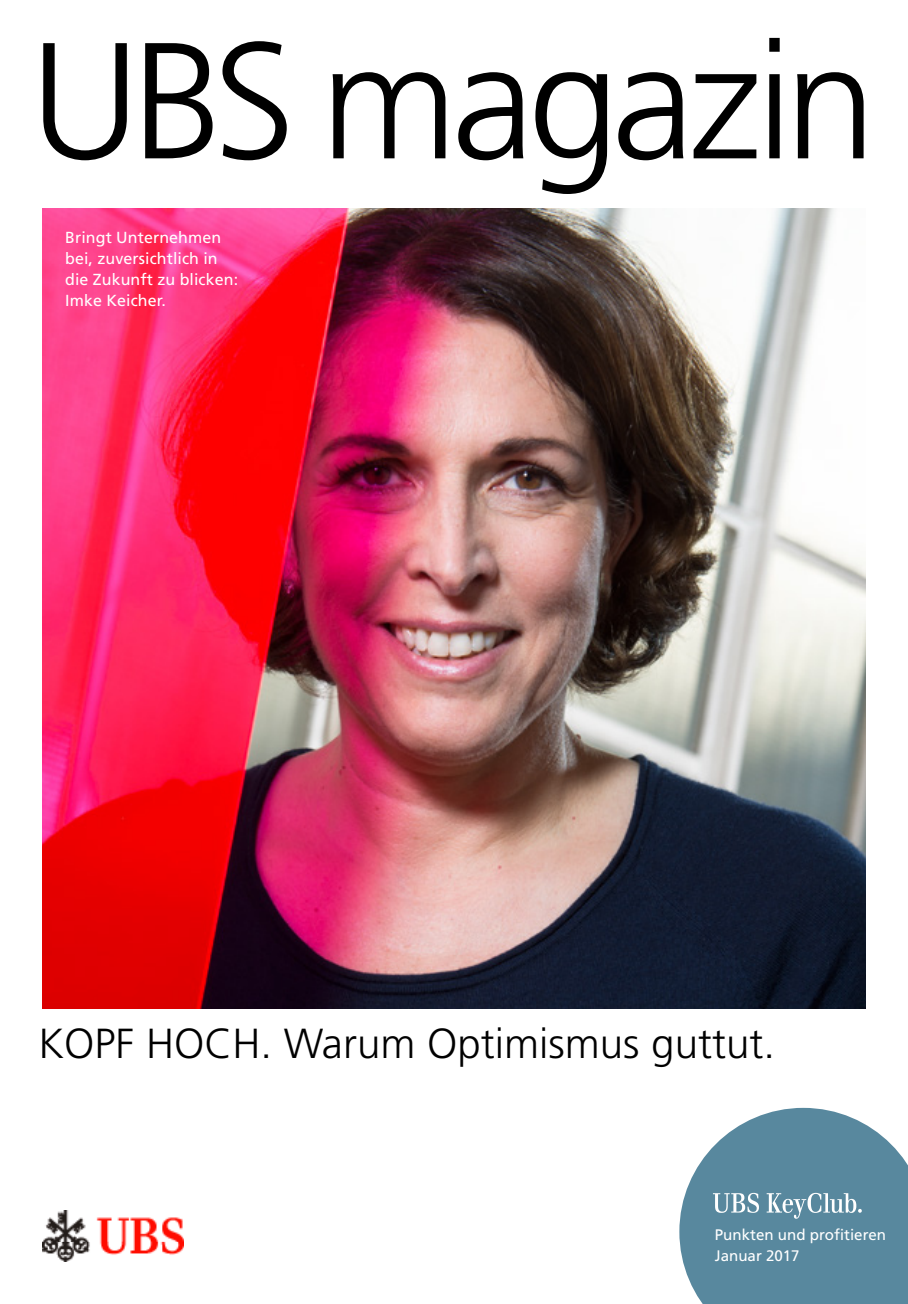
<style>
.page{position:relative;width:908px;height:1304px;background:#fff}
.page>*{position:absolute;margin:0;border:0;box-sizing:border-box;transform-origin:0 0}
.t1{font:300 165px "Frutiger LT Std";letter-spacing:-.045em;color:#000}
.t2{font:300 42px "Frutiger LT Std";color:#000}
.t3{font:16px/21px "Frutiger LT Std";letter-spacing:.005em;color:#fff}
.t4{font:15.2px/20.6px "Frutiger LT Std";color:#fff}
</style>
<div class="page">
<img style="left:43px;top:1211px;width:141px;height:51px">
<svg style="left:679px;top:1108px;width:228px;height:196px;background:#7099ac"></svg>
<div style="left:886px;top:1264px;width:21px;height:40px;background:#58889e"></div>
<img style="left:43px;top:208px;width:822px;height:800px">
<h1 class="t1" style="left:30px;top:8px;width:847px">UBS magazin</h1>
<p class="t3" style="left:65px;top:227px;width:174px">Bringt Unternehmen bei, zuversichtlich in die Zukunft zu blicken:<br>Imke Keicher.</p>
<h2 class="t2" style="left:39px;top:1020px;width:737px">KOPF HOCH. Warum Optimismus guttut.</h2>
<p class="t4" style="left:714px;top:1225px;width:173px">Punkten und profitieren<br>Januar 2017</p>
</div>
